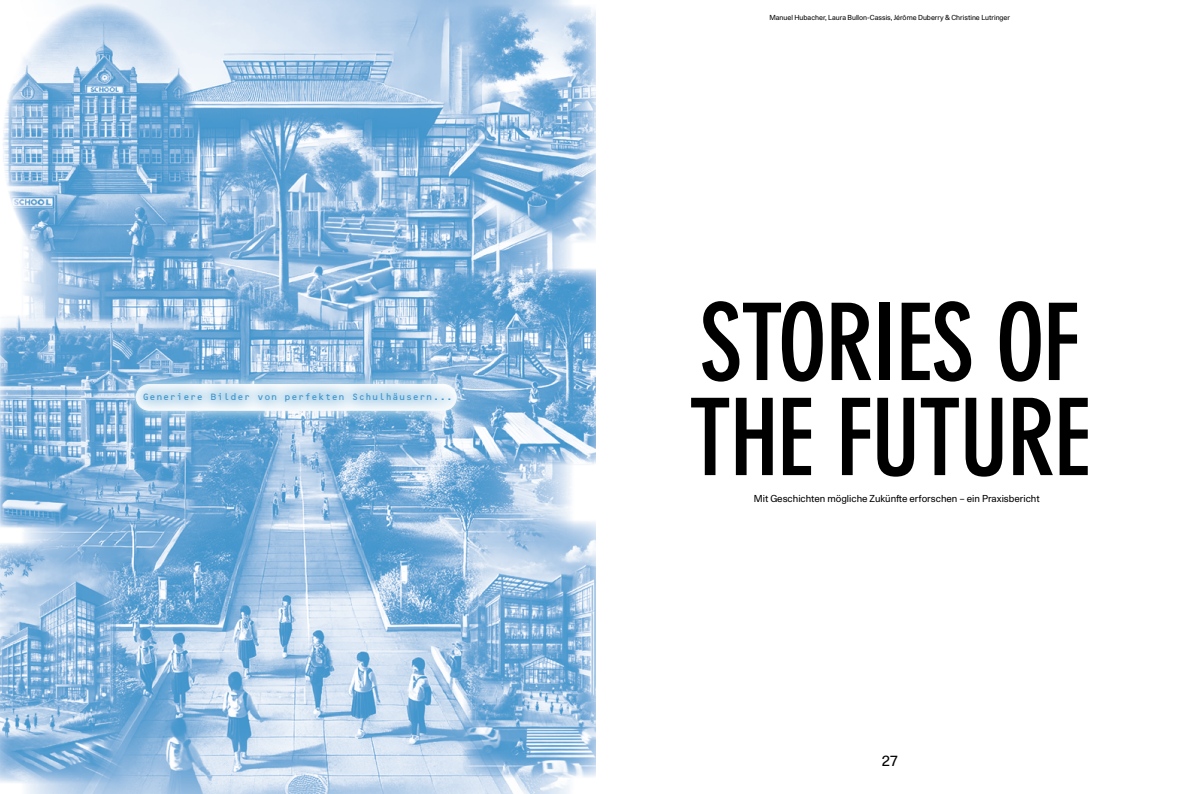
<style>
.page{position:relative;width:1191px;height:794px;background:#fff}
.page>*{position:absolute;margin:0;border:0;box-sizing:border-box;transform-origin:0 0}
.t1{font:700 condensed 105px/95px "DIN Neuzeit Grotesk Std";letter-spacing:-.015em;color:#000}
.t2{font:15px "Unica 77 LL";color:#000}
.t3{font:9.7px "Unica 77 LL";color:#000}
.t4{font:9.4px "OCRB Std";color:#3e95cc}
.t5{font:7px "Unica 77 LL";color:#000}
</style>
<div class="page">
<img style="left:0;top:0;width:595px;height:794px">
<svg style="left:125px;top:372px;width:343px;height:51px;background:#84b5dc"></svg>
<div style="left:129px;top:377px;width:336px;height:38px;background:#3e95cc;opacity:.6"></div>
<h3 class="t4" style="left:142px;top:391px;width:312px">Generiere Bilder von perfekten Schulhäusern...</h3>
<p class="t5" style="left:769px;top:13px;width:242px">Manuel Hubacher, Laura Bullon-Cassis, Jérôme Duberry &amp; Christine Lutringer</p>
<h1 class="t1" style="left:688px;top:296px;width:403px">STORIES OF<br>THE FUTURE</h1>
<h3 class="t3" style="left:754px;top:491px;width:287px">Mit Geschichten mögliche Zukünfte erforschen – ein Praxisbericht</h3>
<h2 class="t2" style="left:882px;top:749px;width:17px">27</h2>
</div>
